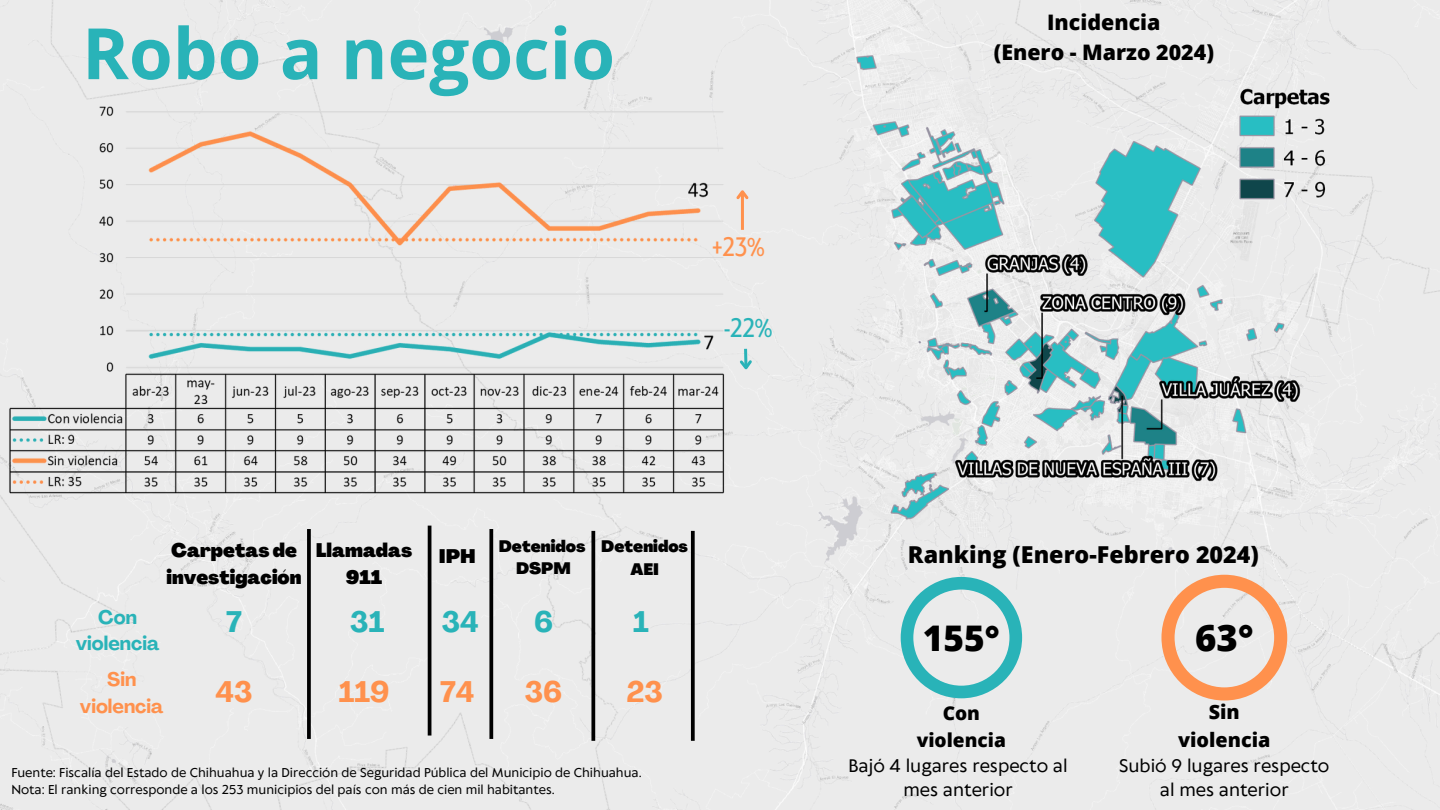
<style>
.page{position:relative;width:1440px;height:810px;background:#fff}
.page>*{position:absolute;margin:0;border:0;box-sizing:border-box;transform-origin:0 0}
.t1{font:700 70.9px "Open Sans";color:#29b3b8}
.t2{font:800 36.6px "Open Sans";color:#000}
.t3{font:800 35.3px "Open Sans";color:#000}
.t4{font:700 29.3px "Agrandir";color:#ff914d}
.t5{font:700 29.3px "Agrandir";color:#29b3b8}
.t6{font:25px "Klein Condensed";color:#29b3b8}
.t7{font:25px "Klein Condensed";color:#ff914d}
.t8{font:800 23.3px "Open Sans";color:#000}
.t9{font:800 21.4px/29.7px "Open Sans";color:#000;text-align:center}
.t10{font:800 19.8px/27.5px "Open Sans";color:#000;text-align:center}
.t11{font:700 19.4px/26.6px "Agrandir";color:#29b3b8;text-align:center}
.t12{font:700 19.4px/26.6px "Agrandir";color:#ff914d;text-align:center}
.t13{font:900 19.2px/26.7px "Agrandir";color:#000}
.t14{font:800 19.1px/26.6px "Open Sans";color:#000;text-align:center}
.t15{font:17px/23.2px "Klein Text";color:#000;text-align:center}
.t16{font:900 16.3px "Agrandir";color:#000}
.t17{font:12px "Klein Text";color:#000}
</style>
<div class="page">
<img style="left:0;top:0;width:1440px;height:810px">
<img style="left:0;top:100px;width:739px;height:399px">
<hr style="left:741px;top:192px;width:3px;height:38px;background:#ff914d">
<svg style="left:734px;top:187px;width:17px;height:15px"></svg>
<hr style="left:428px;top:526px;width:3px;height:210px;background:#000">
<svg style="left:591px;top:531px;width:4px;height:210px"></svg>
<svg style="left:307px;top:529px;width:4px;height:210px"></svg>
<svg style="left:489px;top:529px;width:4px;height:210px"></svg>
<svg style="left:737px;top:346px;width:18px;height:27px"></svg>
<svg style="left:691px;top:531px;width:4px;height:210px"></svg>
<svg style="left:901px;top:577px;width:121px;height:121px;background:#b1dadb"></svg>
<svg style="left:1161px;top:575px;width:126px;height:126px;background:#f0d0bd"></svg>
<p class="t1" style="left:82px;top:3px;width:534px">Robo a negocio</p>
<p class="t7" style="left:713px;top:234px;width:54px">+23%</p>
<p class="t6" style="left:724px;top:315px;width:50px">-22%</p>
<p class="t9" style="left:994px;top:7px;width:222px">Incidencia<br>(Enero - Marzo 2024)</p>
<p class="t13" style="left:166px;top:539px;width:137px">Carpetas de investigación</p>
<h6 class="t5" style="left:226px;top:610px;width:17px">7</h6>
<p class="t11" style="left:76px;top:606px;width:85px">Con violencia</p>
<p class="t12" style="left:80px;top:668px;width:85px">Sin violencia</p>
<p class="t4" style="left:215px;top:680px;width:39px">43</p>
<h5 class="t13" style="left:316px;top:539px;width:98px">Llamadas</h5>
<h5 class="t13" style="left:439px;top:545px;width:38px">IPH</h5>
<h5 class="t13" style="left:346px;top:566px;width:38px">911</h5>
<p class="t5" style="left:442px;top:610px;width:39px">34</p>
<p class="t5" style="left:350px;top:610px;width:36px">31</p>
<h6 class="t4" style="left:339px;top:680px;width:52px">119</h6>
<p class="t4" style="left:440px;top:680px;width:36px">74</p>
<p class="t16" style="left:499px;top:540px;width:88px">Detenidos</p>
<p class="t16" style="left:516px;top:562px;width:56px">DSPM</p>
<p class="t5" style="left:534px;top:610px;width:21px">6</p>
<p class="t16" style="left:601px;top:540px;width:88px">Detenidos</p>
<h3 class="t16" style="left:630px;top:562px;width:30px">AEI</h3>
<p class="t5" style="left:633px;top:610px;width:17px">1</p>
<h6 class="t4" style="left:525px;top:680px;width:39px">36</h6>
<p class="t4" style="left:626px;top:680px;width:38px">23</p>
<p class="t17" style="left:11px;top:767px;width:632px">Fuente: Fiscalía del Estado de Chihuahua y la Dirección de Seguridad Pública del Municipio de Chihuahua.</p>
<p class="t17" style="left:11px;top:783px;width:545px">Nota: El ranking corresponde a los 253 municipios del país con más de cien mil habitantes.</p>
<p class="t8" style="left:908px;top:538px;width:353px">Ranking (Enero-Febrero 2024)</p>
<h4 class="t3" style="left:923px;top:613px;width:78px">155°</h4>
<p class="t14" style="left:917px;top:699px;width:91px">Con violencia</p>
<h2 class="t2" style="left:1195px;top:612px;width:60px">63°</h2>
<p class="t10" style="left:1178px;top:698px;width:94px">Sin violencia</p>
<h2 class="t15" style="left:849px;top:756px;width:221px">Bajó 4 lugares respecto al mes anterior</h2>
<h6 class="t15" style="left:1119px;top:756px;width:212px">Subió 9 lugares respecto al mes anterior</h6>
</div>
